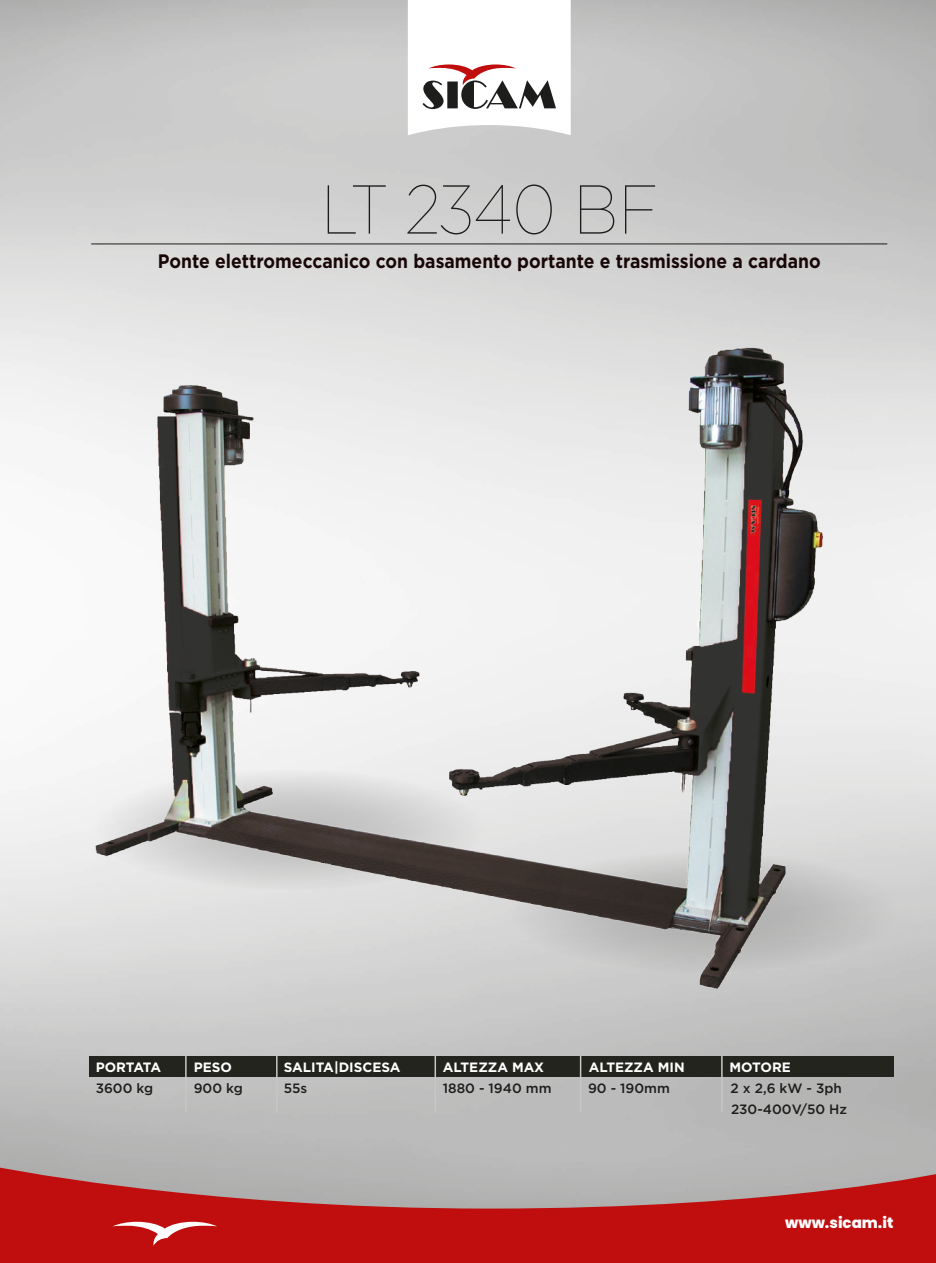
<style>
.page{position:relative;width:936px;height:1263px;background:#fff}
.page>*{position:absolute;margin:0;border:0;box-sizing:border-box;transform-origin:0 0}
.t1{font:100 69px "Gotham";color:#1d1d1b;scale:.9 1}
.t2{font:700 19.5px "Gotham";color:#190708;scale:.9 1}
.t3{font:800 15px "Poppins";color:#fff}
.t4{font:500 13.5px/21px "Gotham";color:#1d1d1b}
.t5{font:700 13.5px "Gotham";color:#fff}
.t6{font:700 13.5px "Gotham";letter-spacing:-.045em;color:#fff}
</style>
<div class="page">
<img style="left:0;top:0;width:935px;height:1165px">
<svg style="left:408px;top:0;width:162px;height:135px"></svg>
<hr style="left:91px;top:244px;width:796px;height:1px;background:#1d1d1b">
<img style="left:478px;top:589px;width:450px;height:450px">
<svg style="left:0;top:1165px;width:935px;height:98px;background:#b44"></svg>
<svg style="left:113px;top:1222px;width:104px;height:24px"></svg>
<div style="left:89px;top:1056px;width:804px;height:20px;background:#23241e"></div>
<hr style="left:185px;top:1056px;width:2px;height:56px;background:#c7c7c6">
<hr style="left:276px;top:1056px;width:1px;height:56px;background:#c7c7c6">
<hr style="left:434px;top:1056px;width:2px;height:56px;background:#c7c7c6">
<hr style="left:580px;top:1056px;width:1px;height:56px;background:#c7c7c6">
<hr style="left:721px;top:1056px;width:1px;height:56px;background:#c7c7c6">
<img style="left:68px;top:335px;width:793px;height:667px">
<h1 class="t1" style="left:321px;top:167px;width:375px">LT 2340 BF</h1>
<p class="t2" style="left:158px;top:248px;width:738px">Ponte elettromeccanico con basamento portante e trasmissione a cardano</p>
<p class="t6" style="left:96px;top:1058px;width:67px">PORTATA</p>
<p class="t5" style="left:194px;top:1058px;width:40px">PESO</p>
<p class="t5" style="left:284px;top:1058px;width:118px">SALITA|DISCESA</p>
<p class="t5" style="left:443px;top:1058px;width:103px">ALTEZZA MAX</p>
<p class="t5" style="left:588px;top:1058px;width:98px">ALTEZZA MIN</p>
<p class="t5" style="left:729px;top:1058px;width:63px">MOTORE</p>
<p class="t4" style="left:96px;top:1077px;width:59px">3600 kg</p>
<p class="t4" style="left:194px;top:1077px;width:51px">900 kg</p>
<p class="t4" style="left:284px;top:1077px;width:25px">55s</p>
<p class="t4" style="left:443px;top:1077px;width:110px">1880 - 1940 mm</p>
<p class="t4" style="left:588px;top:1077px;width:83px">90 - 190mm</p>
<p class="t4" style="left:730px;top:1077px;width:118px">2 x 2,6 kW - 3ph<br>230-400V/50 Hz</p>
<p class="t3" style="left:785px;top:1214px;width:110px">www.sicam.it</p>
</div>
